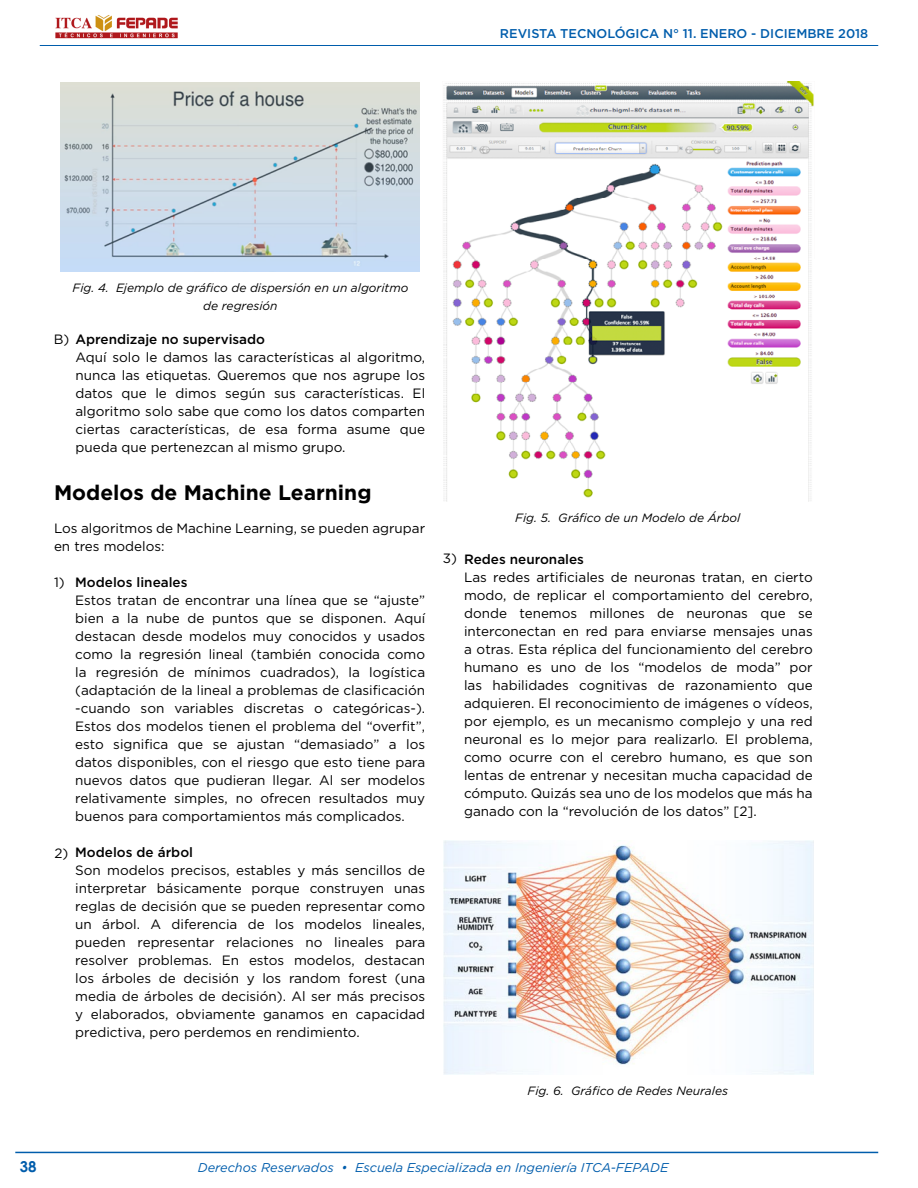
<style>
.page{position:relative;width:918px;height:1188px;background:#fff}
.page>*{position:absolute;margin:0;border:0;box-sizing:border-box;transform-origin:0 0}
.t1{font:700 21px "Gotham";color:#000}
.t2{font:700 15px "Century Gothic";color:#005dac}
.t3{font:13.5px/18px "Gotham";color:#000;text-align:justify}
.t4{font:500 13.5px "Gotham";color:#000}
.t5{font:italic 12.75px "Gotham";color:#005dac}
.t6{font:500 12.75px "Gotham";color:#005dac}
.t7{font:italic 12px/18px "Gotham";color:#000;text-align:center}
</style>
<div class="page">
<img style="left:55px;top:15px;width:123px;height:24px">
<hr style="left:40px;top:45px;width:838px;height:1px;background:#005dac">
<hr style="left:15px;top:1152px;width:863px;height:1px;background:#005dac">
<img style="left:61px;top:82px;width:359px;height:189px">
<img style="left:443px;top:81px;width:371px;height:421px">
<img style="left:444px;top:841px;width:369px;height:233px">
<p class="t6" style="left:500px;top:25px;width:370px">REVISTA TECNOLÓGICA N° 11. ENERO - DICIEMBRE 2018</p>
<p class="t7" style="left:72px;top:279px;width:338px">Fig. 4. Ejemplo de gráfico de dispersión en un algoritmo de regresión</p>
<p class="t4" style="left:75px;top:330px;width:191px">Aprendizaje no supervisado</p>
<p class="t3" style="left:75px;top:348px;width:351px">Aquí solo le damos las características al algoritmo, nunca las etiquetas. Queremos que nos agrupe los datos que le dimos según sus características. El algoritmo solo sabe que como los datos comparten ciertas características, de esa forma asume que pueda que pertenezcan al mismo grupo.</p>
<p class="t3" style="left:54px;top:330px;width:17px">B)</p>
<h1 class="t1" style="left:54px;top:478px;width:319px">Modelos de Machine Learning</h1>
<p class="t3" style="left:54px;top:519px;width:373px">Los algoritmos de Machine Learning, se pueden agrupar en tres modelos:</p>
<p class="t4" style="left:75px;top:574px;width:114px">Modelos lineales</p>
<p class="t3" style="left:75px;top:591px;width:351px">Estos tratan de encontrar una línea que se “ajuste” bien a la nube de puntos que se disponen. Aquí destacan desde modelos muy conocidos y usados como la regresión lineal (también conocida como la regresión de mínimos cuadrados), la logística (adaptación de la lineal a problemas de clasificación -cuando son variables discretas o categóricas-).<br>Estos dos modelos tienen el problema del “overfit”, esto significa que se ajustan “demasiado” a los datos disponibles, con el riesgo que esto tiene para nuevos datos que pudieran llegar. Al ser modelos relativamente simples, no ofrecen resultados muy buenos para comportamientos más complicados.</p>
<p class="t4" style="left:75px;top:844px;width:119px">Modelos de árbol</p>
<p class="t3" style="left:75px;top:861px;width:351px">Son modelos precisos, estables y más sencillos de interpretar básicamente porque construyen unas reglas de decisión que se pueden representar como un árbol. A diferencia de los modelos lineales, pueden representar relaciones no lineales para resolver problemas. En estos modelos, destacan los árboles de decisión y los random forest (una media de árboles de decisión). Al ser más precisos y elaborados, obviamente ganamos en capacidad predictiva, pero perdemos en rendimiento.</p>
<p class="t3" style="left:54px;top:573px;width:12px">1)</p>
<p class="t3" style="left:54px;top:844px;width:15px">2)</p>
<p class="t7" style="left:515px;top:508px;width:227px">Fig. 5. Gráfico de un Modelo de Árbol</p>
<p class="t3" style="left:443px;top:549px;width:16px">3)</p>
<p class="t4" style="left:464px;top:550px;width:121px">Redes neuronales</p>
<p class="t3" style="left:464px;top:568px;width:350px">Las redes artificiales de neuronas tratan, en cierto modo, de replicar el comportamiento del cerebro, donde tenemos millones de neuronas que se interconectan en red para enviarse mensajes unas a otras. Esta réplica del funcionamiento del cerebro humano es uno de los “modelos de moda” por las habilidades cognitivas de razonamiento que adquieren. El reconocimiento de imágenes o vídeos, por ejemplo, es un mecanismo complejo y una red neuronal es lo mejor para realizarlo. El problema, como ocurre con el cerebro humano, es que son lentas de entrenar y necesitan mucha capacidad de cómputo. Quizás sea uno de los modelos que más ha ganado con la “revolución de los datos” [2].</p>
<p class="t7" style="left:528px;top:1082px;width:202px">Fig. 6. Gráfico de Redes Neurales</p>
<p class="t2" style="left:20px;top:1155px;width:18px">38</p>
<p class="t5" style="left:198px;top:1160px;width:472px">Derechos Reservados • Escuela Especializada en Ingeniería ITCA-FEPADE</p>
</div>
